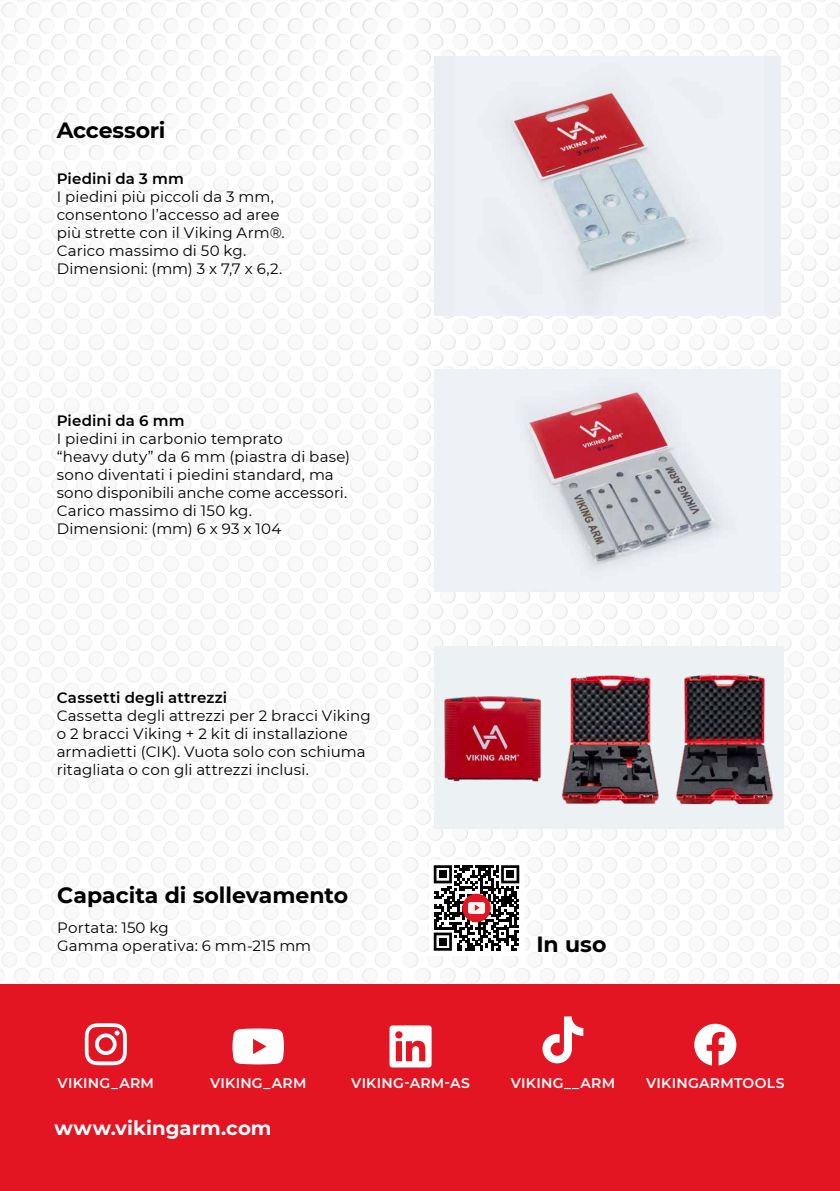
<style>
.page{position:relative;width:840px;height:1191px;background:#fff}
.page>*{position:absolute;margin:0;border:0;box-sizing:border-box;transform-origin:0 0}
.t1{font:700 22px "Montserrat";letter-spacing:-.005em;color:#000}
.t2{font:700 19.6px "Montserrat";letter-spacing:.005em;color:#fff}
.t3{font:15px/18px "Montserrat";letter-spacing:.01em;color:#000}
.t4{font:600 15px "Montserrat";letter-spacing:.01em;color:#000}
.t5{font:600 14px "Montserrat";letter-spacing:.02em;color:#fff}
</style>
<div class="page">
<div style="left:0;top:0;width:839px;height:1191px;background:#f9f9f9"></div>
<div style="left:434px;top:647px;width:348px;height:182px;background:#ecf1f4"></div>
<img style="left:434px;top:57px;width:346px;height:258px">
<img style="left:434px;top:369px;width:346px;height:222px">
<img style="left:684px;top:674px;width:90px;height:131px">
<img style="left:574px;top:675px;width:110px;height:130px">
<img style="left:422px;top:655px;width:152px;height:165px">
<div style="left:0;top:984px;width:839px;height:207px;background:#e41523"></div>
<div style="left:428px;top:860px;width:96px;height:96px;background:#fff"></div>
<svg style="left:433px;top:865px;width:86px;height:85px"></svg>
<svg style="left:85px;top:1023px;width:42px;height:42px"></svg>
<svg style="left:694px;top:1023px;width:42px;height:42px"></svg>
<svg style="left:542px;top:1016px;width:41px;height:47px"></svg>
<svg style="left:232px;top:1028px;width:52px;height:36px;background:#fbdfe1"></svg>
<svg style="left:389px;top:1025px;width:42px;height:42px"></svg>
<h1 class="t1" style="left:57px;top:114px;width:110px">Accessori</h1>
<p class="t4" style="left:57px;top:168px;width:128px">Piedini da 3 mm</p>
<p class="t3" style="left:57px;top:187px;width:229px">I piedini più piccoli da 3 mm, consentono l’accesso ad aree più strette con il Viking Arm®.<br>Carico massimo di 50 kg.<br>Dimensioni: (mm) 3 x 7,7 x 6,2.</p>
<p class="t4" style="left:57px;top:410px;width:129px">Piedini da 6 mm</p>
<p class="t3" style="left:57px;top:429px;width:295px">I piedini in carbonio temprato<br>“heavy duty” da 6 mm (piastra di base) sono diventati i piedini standard, ma sono disponibili anche come accessori.<br>Carico massimo di 150 kg.<br>Dimensioni: (mm) 6 x 93 x 104</p>
<p class="t4" style="left:57px;top:687px;width:172px">Cassetti degli attrezzi</p>
<p class="t3" style="left:57px;top:706px;width:315px">Cassetta degli attrezzi per 2 bracci Viking o 2 bracci Viking + 2 kit di installazione armadietti (CIK). Vuota solo con schiuma ritagliata o con gli attrezzi inclusi.</p>
<h1 class="t1" style="left:57px;top:879px;width:292px">Capacita di sollevamento</h1>
<p class="t3" style="left:57px;top:918px;width:255px">Portata: 150 kg<br>Gamma operativa: 6 mm-215 mm</p>
<h1 class="t1" style="left:536px;top:928px;width:72px">In uso</h1>
<p class="t5" style="left:210px;top:1073px;width:98px">VIKING_ARM</p>
<p class="t5" style="left:351px;top:1073px;width:120px">VIKING-ARM-AS</p>
<p class="t5" style="left:645px;top:1073px;width:140px">VIKINGARMTOOLS</p>
<p class="t5" style="left:58px;top:1073px;width:98px">VIKING_ARM</p>
<p class="t5" style="left:510px;top:1073px;width:106px">VIKING__ARM</p>
<h2 class="t2" style="left:54px;top:1113px;width:218px">www.vikingarm.com</h2>
</div>
